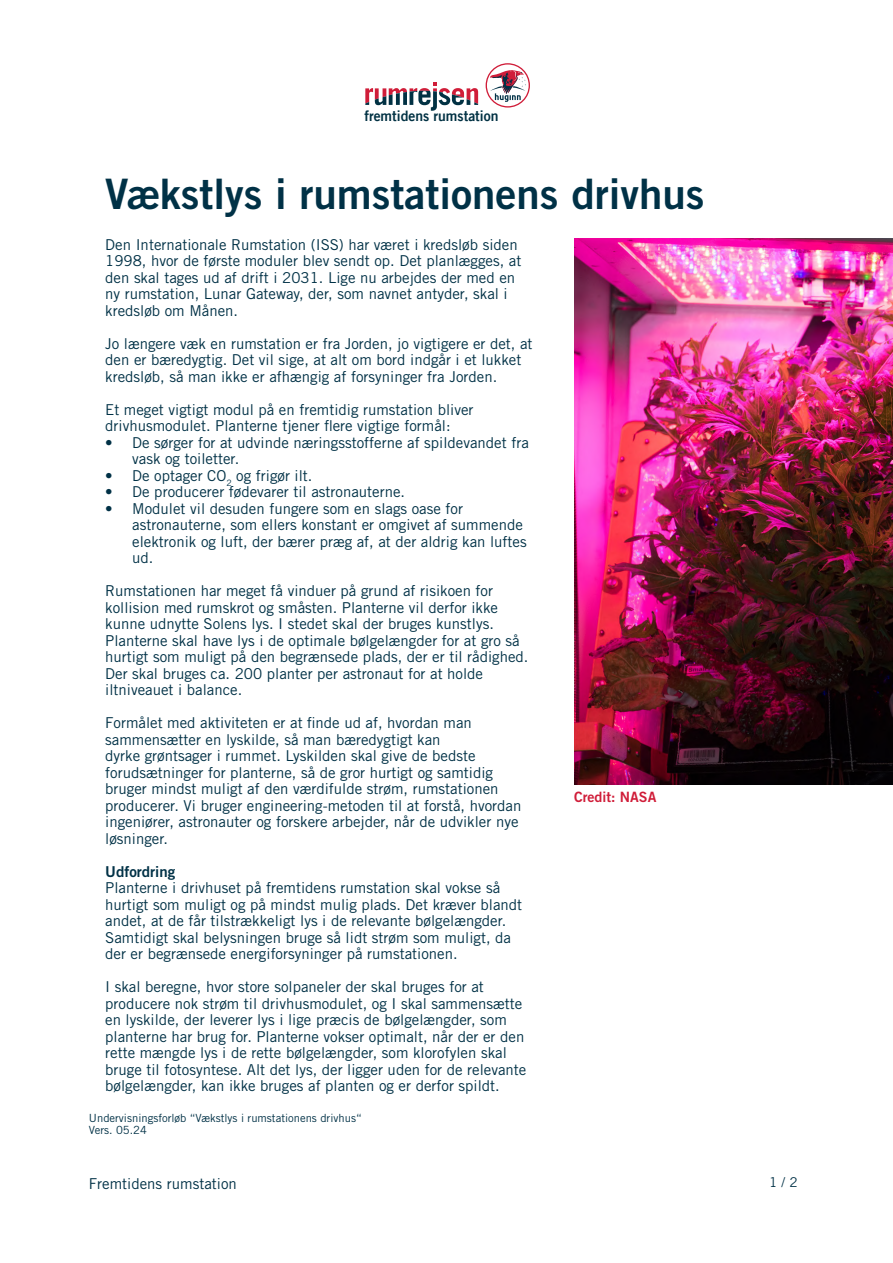
<style>
.page{position:relative;width:893px;height:1263px;background:#fff}
.page>*{position:absolute;margin:0;border:0;box-sizing:border-box;transform-origin:0 0}
.Rubrik_RUMREJSEN{font:42px "Trade Gothic LT Std Bd 2";color:#003146}
.Manchet_RUMREJSEN{font:15px/16.5px "Trade Gothic LT Std";color:#003146}
.Manchet_RUMREJSEN-2{font:15px "Trade Gothic LT Std Bd 2";color:#003146}
.t1{font:14.4px "Trade Gothic LT Bold Two";color:#013143;scale:.96 1}
.t2{font:14.25px "Trade Gothic LT Std Bd 2";color:#d01d39}
.t3{font:13.5px "Trade Gothic LT Std";color:#003146}
.t4{font:11.25px/12px "Trade Gothic LT Std";color:#003146}
</style>
<div class="page">
<svg style="left:486px;top:63px;width:44px;height:45px"></svg>
<svg style="left:365px;top:82px;width:113px;height:29px"></svg>
<img style="left:574px;top:239px;width:319px;height:545px">
<p class="t1" style="left:364px;top:107px;width:141px">fremtidens rumstation</p>
<p class="Rubrik_RUMREJSEN" style="left:105px;top:168px;width:601px">Vækstlys i rumstationens drivhus</p>
<p class="Manchet_RUMREJSEN" style="left:105px;top:236px;width:418px">Den Internationale Rumstation (ISS) har været i kredsløb siden 1998, hvor de første moduler blev sendt op. Det planlægges, at den skal tages ud af drift i 2031. Lige nu arbejdes der med en ny rumstation, Lunar Gateway, der, som navnet antyder, skal i kredsløb om Månen.</p>
<p class="Manchet_RUMREJSEN" style="left:105px;top:335px;width:429px">Jo længere væk en rumstation er fra Jorden, jo vigtigere er det, at den er bæredygtig. Det vil sige, at alt om bord indgår i et lukket kredsløb, så man ikke er afhængig af forsyninger fra Jorden.</p>
<p class="Manchet_RUMREJSEN" style="left:105px;top:401px;width:370px">Et meget vigtigt modul på en fremtidig rumstation bliver drivhusmodulet. Planterne tjener flere vigtige formål:</p>
<p class="Manchet_RUMREJSEN" style="left:132px;top:434px;width:398px;text-indent:-27px">• De sørger for at udvinde næringsstofferne af spildevandet fra vask og toiletter.</p>
<p class="Manchet_RUMREJSEN" style="left:105px;top:467px;width:209px">• De optager CO<sub>2</sub> og frigør ilt.</p>
<p class="Manchet_RUMREJSEN" style="left:105px;top:483px;width:301px">• De producerer fødevarer til astronauterne.</p>
<p class="Manchet_RUMREJSEN" style="left:132px;top:500px;width:396px;text-indent:-27px">• Modulet vil desuden fungere som en slags oase for astronauterne, som ellers konstant er omgivet af summende elektronik og luft, der bærer præg af, at der aldrig kan luftes ud.</p>
<p class="Manchet_RUMREJSEN" style="left:105px;top:582px;width:425px">Rumstationen har meget få vinduer på grund af risikoen for kollision med rumskrot og småsten. Planterne vil derfor ikke kunne udnytte Solens lys. I stedet skal der bruges kunstlys.<br>Planterne skal have lys i de optimale bølgelængder for at gro så hurtigt som muligt på den begrænsede plads, der er til rådighed.<br>Der skal bruges ca. 200 planter per astronaut for at holde iltniveauet i balance.</p>
<p class="Manchet_RUMREJSEN" style="left:105px;top:714px;width:418px">Formålet med aktiviteten er at finde ud af, hvordan man sammensætter en lyskilde, så man bæredygtigt kan<br>dyrke grøntsager i rummet. Lyskilden skal give de bedste forudsætninger for planterne, så de gror hurtigt og samtidig bruger mindst muligt af den værdifulde strøm, rumstationen producerer. Vi bruger engineering-metoden til at forstå, hvordan ingeniører, astronauter og forskere arbejder, når de udvikler nye løsninger.</p>
<p class="Manchet_RUMREJSEN-2" style="left:105px;top:862px;width:72px">Udfordring</p>
<p class="Manchet_RUMREJSEN" style="left:105px;top:879px;width:419px">Planterne i drivhuset på fremtidens rumstation skal vokse så hurtigt som muligt og på mindst mulig plads. Det kræver blandt andet, at de får tilstrækkeligt lys i de relevante bølgelængder.<br>Samtidigt skal belysningen bruge så lidt strøm som muligt, da der er begrænsede energiforsyninger på rumstationen.</p>
<p class="Manchet_RUMREJSEN" style="left:105px;top:978px;width:423px">I skal beregne, hvor store solpaneler der skal bruges for at producere nok strøm til drivhusmodulet, og I skal sammensætte en lyskilde, der leverer lys i lige præcis de bølgelængder, som planterne har brug for. Planterne vokser optimalt, når der er den rette mængde lys i de rette bølgelængder, som klorofylen skal bruge til fotosyntese. Alt det lys, der ligger uden for de relevante bølgelængder, kan ikke bruges af planten og er derfor spildt.</p>
<p class="t2" style="left:574px;top:788px;width:84px">Credit: NASA</p>
<p class="t4" style="left:89px;top:1112px;width:274px">Undervisningsforløb “Vækstlys i rumstationens drivhus“<br>Vers. 05.24</p>
<p class="Manchet_RUMREJSEN" style="left:89px;top:1175px;width:149px">Fremtidens rumstation</p>
<p class="t3" style="left:769px;top:1174px;width:30px">1 / 2</p>
</div>
